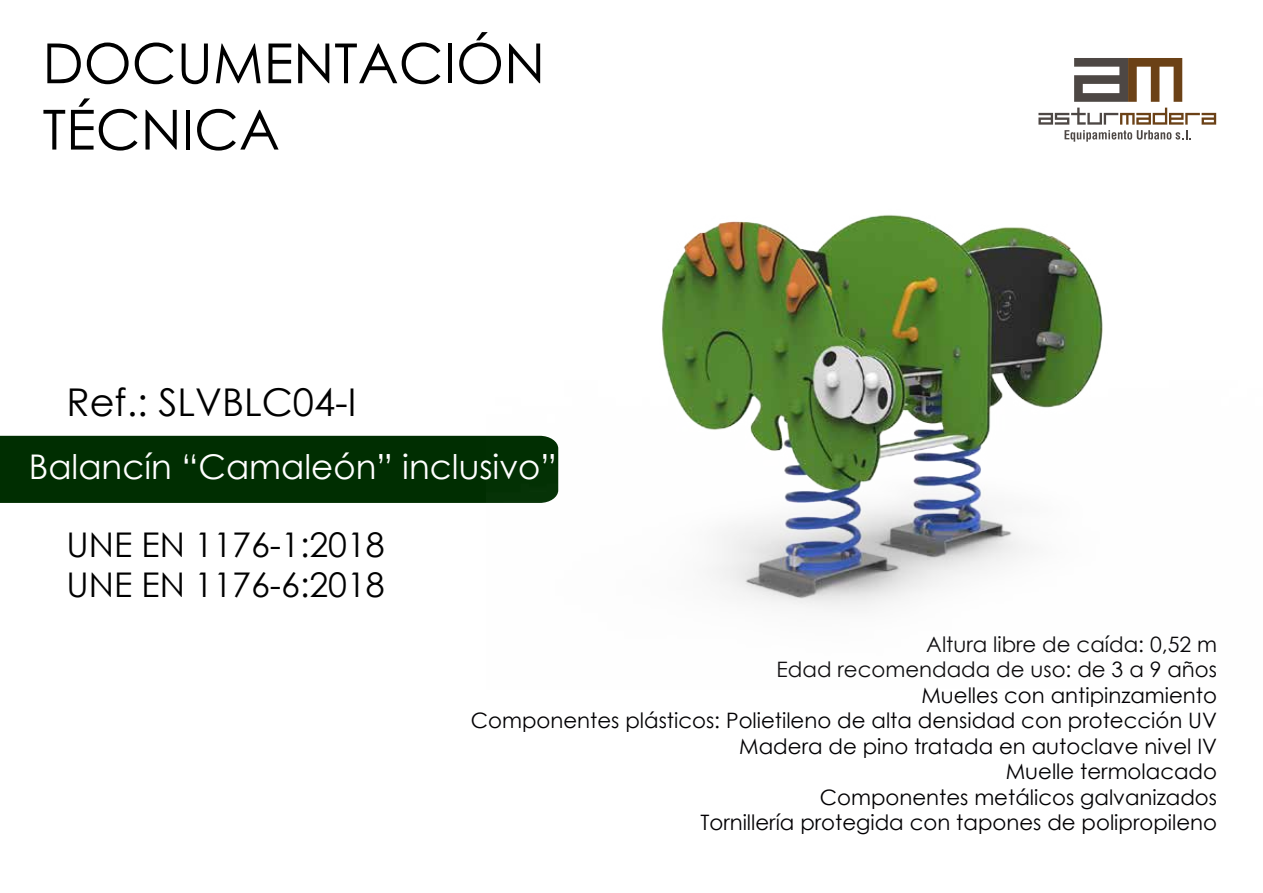
<style>
.page{position:relative;width:1263px;height:893px;background:#fff}
.page>*{position:absolute;margin:0;border:0;box-sizing:border-box;transform-origin:0 0}
.t1{font:55.35px/66.3px "Century Gothic";color:#000}
.t2{font:38.25px "Century Gothic";color:#000}
.t3{font:34.05px/40.8px "Century Gothic";color:#000}
.t4{font:34.05px "Century Gothic";color:#fff}
.t5{font:21.3px/25.5px "Century Gothic";color:#020003;text-align:right}
</style>
<div class="page">
<svg style="left:1038px;top:108px;width:178px;height:34px"></svg>
<svg style="left:1074px;top:58px;width:108px;height:44px"></svg>
<div style="left:0;top:436px;width:486px;height:67px;background:#002e01"></div>
<img style="left:486px;top:215px;width:617px;height:394px">
<h1 class="t1" style="left:43px;top:29px;width:504px">DOCUMENTACIÓN<br>TÉCNICA</h1>
<h2 class="t2" style="left:67px;top:376px;width:292px">Ref.: SLVBLC04-I</h2>
<h3 class="t4" style="left:29px;top:443px;width:530px">Balancín “Camaleón” inclusivo”</h3>
<h3 class="t3" style="left:67px;top:523px;width:320px">UNE EN 1176-1:2018<br>UNE EN 1176-6:2018</h3>
<p class="t5" style="left:471px;top:631px;width:748px">Altura libre de caída: 0,52 m<br>Edad recomendada de uso: de 3 a 9 años<br>Muelles con antipinzamiento<br>Componentes plásticos: Polietileno de alta densidad con protección UV Madera de pino tratada en autoclave nivel IV<br>Muelle termolacado<br>Componentes metálicos galvanizados<br>Tornillería protegida con tapones de polipropileno</p>
</div>
